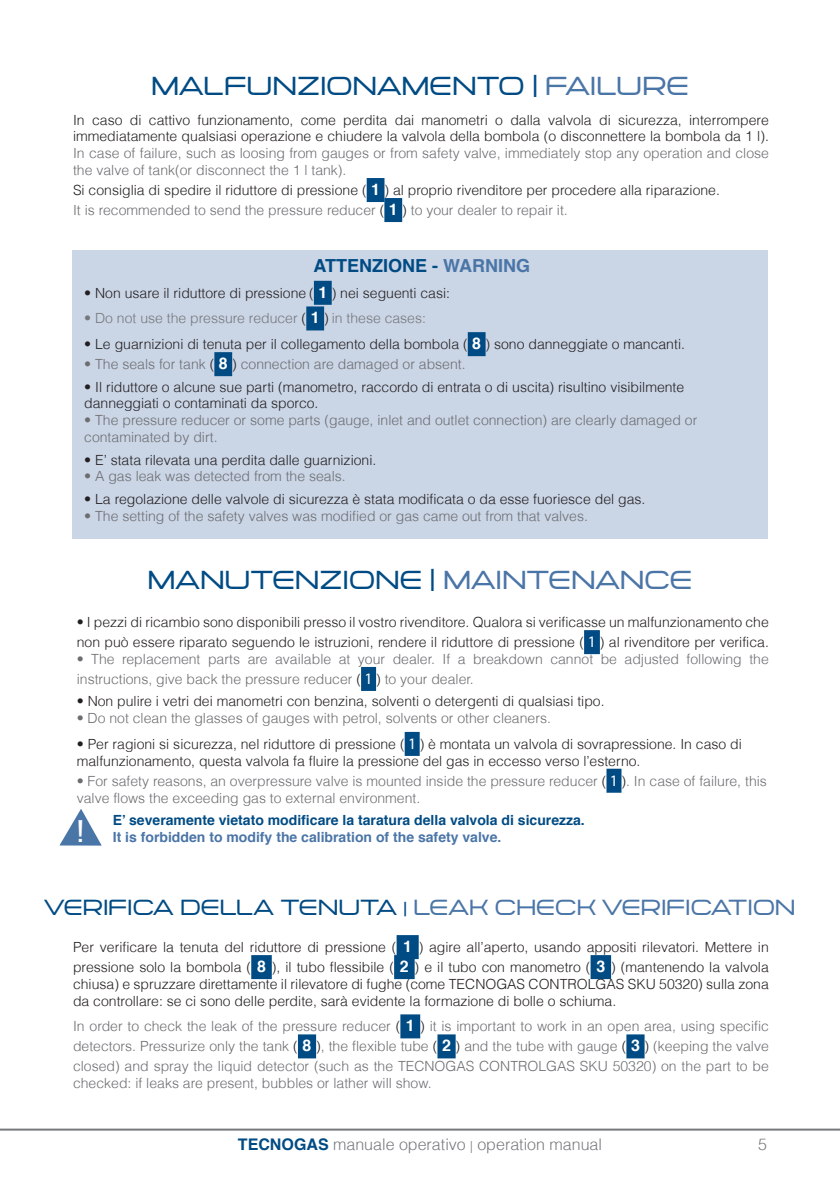
<style>
.page{position:relative;width:840px;height:1191px;background:#fff}
.page>*{position:absolute;margin:0;border:0;box-sizing:border-box;transform-origin:0 0}
.t1{font:36px "PIGARNOSNEUE";color:#fff}
.t2{font:30px "PIGARNOSNEUE";color:#004b84}
.t3{font:25.2px "PIGARNOSNEUE";color:#4a75a7}
.Elenco_puntato{font:700 18px "Helvetica";color:#004b84}
.t4{font:300 16px "Helvetica";color:#76787b}
.Elenco_puntato-2{font:300 14px/16.8px "Helvetica";color:#231f20}
.Elenco_puntato-3{font:300 14px/20px "Helvetica";color:#6c6d70}
.Elenco_puntato-4{font:700 14px "Helvetica";color:#004b84}
.Elenco_puntato-5{font:700 14px "Helvetica";color:#4a75a7}
.Elenco_puntato-6{font:300 14px "Helvetica";color:#76787b}
.s1{color:#4a75a7}
.s2{color:#6c6d70}
.s3{font-weight:700;font-size:16px;color:#fff}
.s4{color:#231f20}
.s5{font-family:"Myriad Pro";font-weight:400;font-size:16px;color:#fff}
.s6{color:#004b84}
.s7{font-size:19.6px;color:#004b84}
.s8{font-weight:700;color:#004b84}
.s9{font-size:12px}
</style>
<div class="page">
<hr style="left:0;top:1128px;width:839px;height:2px;background:#76787b">
<div style="left:72px;top:250px;width:695px;height:289px;background:#cad5e6"></div>
<div style="left:314px;top:281px;width:17px;height:24px;background:#004b84"></div>
<div style="left:306px;top:306px;width:18px;height:24px;background:#004b84"></div>
<div style="left:467px;top:332px;width:18px;height:24px;background:#004b84"></div>
<div style="left:214px;top:352px;width:18px;height:24px;background:#004b84"></div>
<div style="left:396px;top:935px;width:22px;height:24px;background:#004b84"></div>
<div style="left:251px;top:955px;width:20px;height:24px;background:#004b84"></div>
<div style="left:394px;top:955px;width:20px;height:24px;background:#004b84"></div>
<div style="left:590px;top:955px;width:20px;height:24px;background:#004b84"></div>
<div style="left:400px;top:1014px;width:20px;height:24px;background:#004b84"></div>
<div style="left:298px;top:1034px;width:18px;height:24px;background:#004b84"></div>
<div style="left:437px;top:1034px;width:18px;height:24px;background:#004b84"></div>
<div style="left:626px;top:1034px;width:18px;height:24px;background:#004b84"></div>
<div style="left:583px;top:630px;width:16px;height:24px;background:#004b84"></div>
<div style="left:361px;top:667px;width:15px;height:24px;background:#004b84"></div>
<div style="left:404px;top:732px;width:15px;height:24px;background:#004b84"></div>
<div style="left:606px;top:768px;width:15px;height:24px;background:#004b84"></div>
<svg style="left:59px;top:809px;width:43px;height:37px"></svg>
<div style="left:366px;top:178px;width:18px;height:24px;background:#004b84"></div>
<div style="left:384px;top:198px;width:18px;height:24px;background:#004b84"></div>
<p class="t2" style="left:151px;top:72px;width:538px">MALFUNZIONAMENTO | <span class="s1">FAILURE</span></p>
<p class="Elenco_puntato-2" style="left:73px;top:111px;width:697px;text-align:justify">In caso di cattivo funzionamento, come perdita dai manometri o dalla valvola di sicurezza, interrompere immediatamente qualsiasi operazione e chiudere la valvola della bombola (o disconnettere la bombola da 1 l).<br><span class="s2">In case of failure, such as loosing from gauges or from safety valve, immediately stop any operation and close the valve of tank(or disconnect the 1 l tank).</span></p>
<p class="Elenco_puntato-2" style="left:73px;top:180px;width:648px;line-height:20px">Si consiglia di spedire il riduttore di pressione ( <span class="s3">1</span> ) al proprio rivenditore per procedere alla riparazione.<br><span class="s2">It is recommended to send the pressure reducer</span> ( <span class="s3">1</span> ) <span class="s2">to your dealer to repair it.</span></p>
<p class="Elenco_puntato" style="left:313px;top:251px;width:218px">ATTENZIONE - <span class="s1">WARNING</span></p>
<p class="Elenco_puntato-2" style="left:84px;top:284px;width:367px">• Non usare il riduttore di pressione ( <span class="s3">1</span> ) nei seguenti casi:</p>
<p class="Elenco_puntato-6" style="left:84px;top:310px;width:343px">• Do not use the pressure reducer <span class="s4">(</span> <span class="s3">1</span> <span class="s4">)</span> in these cases:</p>
<p class="Elenco_puntato-2" style="left:84px;top:336px;width:602px">• Le guarnizioni di tenuta per il collegamento della bombola ( <span class="s3">8</span> ) sono danneggiate o mancanti.</p>
<p class="Elenco_puntato-3" style="left:84px;top:354px;width:382px">• The seals for tank <span class="s4">(</span> <span class="s3">8</span> <span class="s4">)</span> connection are damaged or absent.</p>
<p class="Elenco_puntato-2" style="left:84px;top:378px;width:601px">• Il riduttore o alcune sue parti (manometro, raccordo di entrata o di uscita) risultino visibilmente danneggiati o contaminati da sporco.</p>
<p class="Elenco_puntato-3" style="left:84px;top:412px;width:614px;line-height:16.8px">• The pressure reducer or some parts (gauge, inlet and outlet connection) are clearly damaged or contaminated by dirt.</p>
<p class="Elenco_puntato-2" style="left:84px;top:451px;width:293px">• E’ stata rilevata una perdita dalle guarnizioni.</p>
<p class="Elenco_puntato-3" style="left:84px;top:466px;width:263px">• A gas leak was detected from the seals.</p>
<p class="Elenco_puntato-2" style="left:84px;top:490px;width:562px">• La regolazione delle valvole di sicurezza è stata modificata o da esse fuoriesce del gas.</p>
<p class="Elenco_puntato-3" style="left:84px;top:505px;width:505px">• The setting of the safety valves was modified or gas came out from that valves.</p>
<p class="t2" style="left:147px;top:566px;width:546px">MANUTENZIONE | <span class="s1">MAINTENANCE</span></p>
<p class="Elenco_puntato-2" style="left:77px;top:612px;width:693px;line-height:20px">• I pezzi di ricambio sono disponibili presso il vostro rivenditore. Qualora si verificasse un malfunzionamento che non può essere riparato seguendo le istruzioni, rendere il riduttore di pressione ( <span class="s5">1</span> ) al rivenditore per verifica.</p>
<p class="Elenco_puntato-3" style="left:77px;top:649px;width:693px">• The replacement parts are available at your dealer. If a breakdown cannot be adjusted following the instructions, give back the pressure reducer <span class="s4">(</span> <span class="s5">1</span> <span class="s4">)</span> to your dealer.</p>
<p class="Elenco_puntato-2" style="left:77px;top:693px;width:529px">• Non pulire i vetri dei manometri con benzina, solventi o detergenti di qualsiasi tipo.</p>
<p class="Elenco_puntato-3" style="left:77px;top:708px;width:475px">• Do not clean the glasses of gauges with petrol, solvents or other cleaners.</p>
<p class="Elenco_puntato-2" style="left:77px;top:735px;width:666px">• Per ragioni si sicurezza, nel riduttore di pressione ( <span class="s5">1</span> ) è montata un valvola di sovrapressione. In caso di malfunzionamento, questa valvola fa fluire la pressione del gas in eccesso verso l’esterno.</p>
<p class="Elenco_puntato-3" style="left:77px;top:772px;width:691px;line-height:16.8px">• For safety reasons, an overpressure valve is mounted inside the pressure reducer <span class="s4">(</span> <span class="s5">1</span> <span class="s4">)</span>. In case of failure, this valve flows the exceeding gas to external environment.</p>
<p class="Elenco_puntato-4" style="left:113px;top:808px;width:473px">E’ severamente vietato modificare la taratura della valvola di sicurezza.</p>
<p class="t1" style="left:77px;top:815px;width:8px">!</p>
<p class="Elenco_puntato-5" style="left:113px;top:825px;width:390px">It is forbidden to modify the calibration of the safety valve.</p>
<p class="t3" style="left:44px;top:896px;width:752px"><span class="s6">VERIFICA DELLA TENUTA</span> <span class="s7">|</span> LEAK CHECK VERIFICATION</p>
<p class="Elenco_puntato-2" style="left:73px;top:937px;width:697px;line-height:20px">Per verificare la tenuta del riduttore di pressione ( <span class="s3">1</span> ) agire all’aperto, usando appositi rilevatori. Mettere in pressione solo la bombola ( <span class="s3">8</span> ), il tubo flessibile ( <span class="s3">2</span> ) e il tubo con manometro ( <span class="s3">3</span> ) (mantenendo la valvola</p>
<p class="Elenco_puntato-2" style="left:73px;top:975px;width:697px">chiusa) e spruzzare direttamente il rilevatore di fughe (come TECNOGAS CONTROLGAS SKU 50320) sulla zona da controllare: se ci sono delle perdite, sarà evidente la formazione di bolle o schiuma.</p>
<p class="Elenco_puntato-3" style="left:73px;top:1016px;width:697px;text-align:justify">In order to check the leak of the pressure reducer <span class="s4">(</span> <span class="s3">1</span> <span class="s4">)</span> it is important to work in an open area, using specific detectors. Pressurize only the tank <span class="s4">(</span> <span class="s3">8</span> <span class="s4">)</span>, the flexible tube <span class="s4">(</span> <span class="s3">2</span> <span class="s4">)</span> and the tube with gauge <span class="s4">(</span> <span class="s3">3</span> <span class="s4">)</span> (keeping the valve closed) and spray the liquid detector (such as the TECNOGAS CONTROLGAS SKU 50320) on the part to be</p>
<p class="Elenco_puntato-3" style="left:73px;top:1073px;width:360px">checked: if leaks are present, bubbles or lather will show.</p>
<p class="t4" style="left:238px;top:1134px;width:365px"><span class="s8">TECNOGAS</span> manuale operativo <span class="s9">|</span> operation manual</p>
<p class="t4" style="left:757px;top:1134px;width:10px">5</p>
</div>
